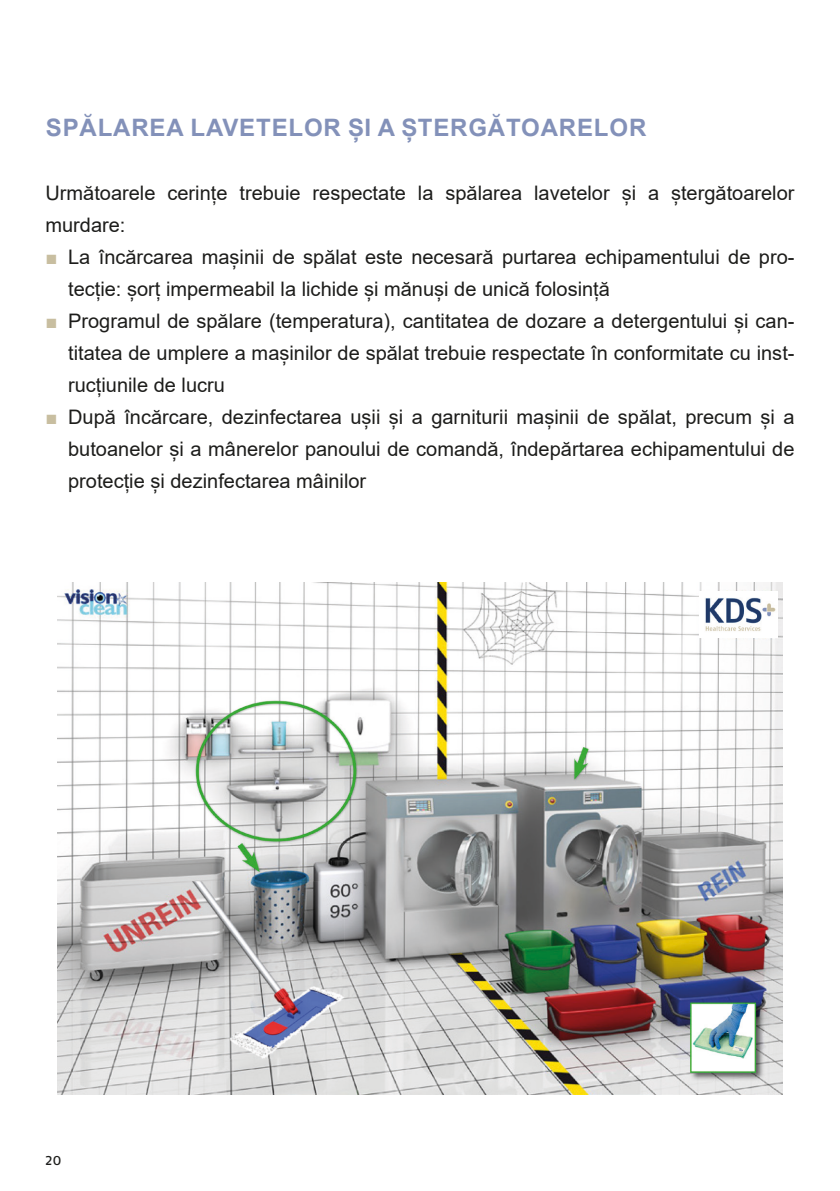
<style>
.page{position:relative;width:840px;height:1191px;background:#fff}
.page>*{position:absolute;margin:0;border:0;box-sizing:border-box;transform-origin:0 0}
.Kapitel_Subhead{font:700 24px "Arial";letter-spacing:.035em;color:#8391b9}
.Aufzählungen{font:20px/32px "Arial";color:#1d1d1b;text-align:justify}
.Fließtext{font:20px/32px "Arial";color:#1d1d1b}
.t1{font:16px "Fago OT";color:#1d1d1b}
.s1{color:#c8bea0}
</style>
<div class="page">
<img style="left:58px;top:582px;width:723px;height:512px">
<img style="left:699px;top:592px;width:77px;height:45px">
<p class="Kapitel_Subhead" style="left:46px;top:111px;width:601px">SPĂLAREA LAVETELOR ȘI A ȘTERGĂTOARELOR</p>
<p class="Fließtext" style="left:45px;top:177px;width:750px">Următoarele cerințe trebuie respectate la spălarea lavetelor și a ștergătoarelor murdare:</p>
<p class="Aufzählungen" style="left:68px;top:241px;width:727px;text-indent:-23px"><span class="s1">■</span> La încărcarea mașinii de spălat este necesară purtarea echipamentului de pro&shy;tecție: șorț impermeabil la lichide și mănuși de unică folosință</p>
<p class="Aufzählungen" style="left:68px;top:305px;width:727px;text-indent:-23px"><span class="s1">■</span> Programul de spălare (temperatura), cantitatea de dozare a detergentului și can&shy;titatea de umplere a mașinilor de spălat trebuie respectate în conformitate cu inst&shy;rucțiunile de lucru</p>
<p class="Aufzählungen" style="left:68px;top:401px;width:727px;text-indent:-23px"><span class="s1">■</span> După încărcare, dezinfectarea ușii și a garniturii mașinii de spălat, precum și a butoanelor și a mânerelor panoului de comandă, îndepărtarea echipamentului de protecție și dezinfectarea mâinilor</p>
<p class="t1" style="left:45px;top:1150px;width:18px">20</p>
</div>
